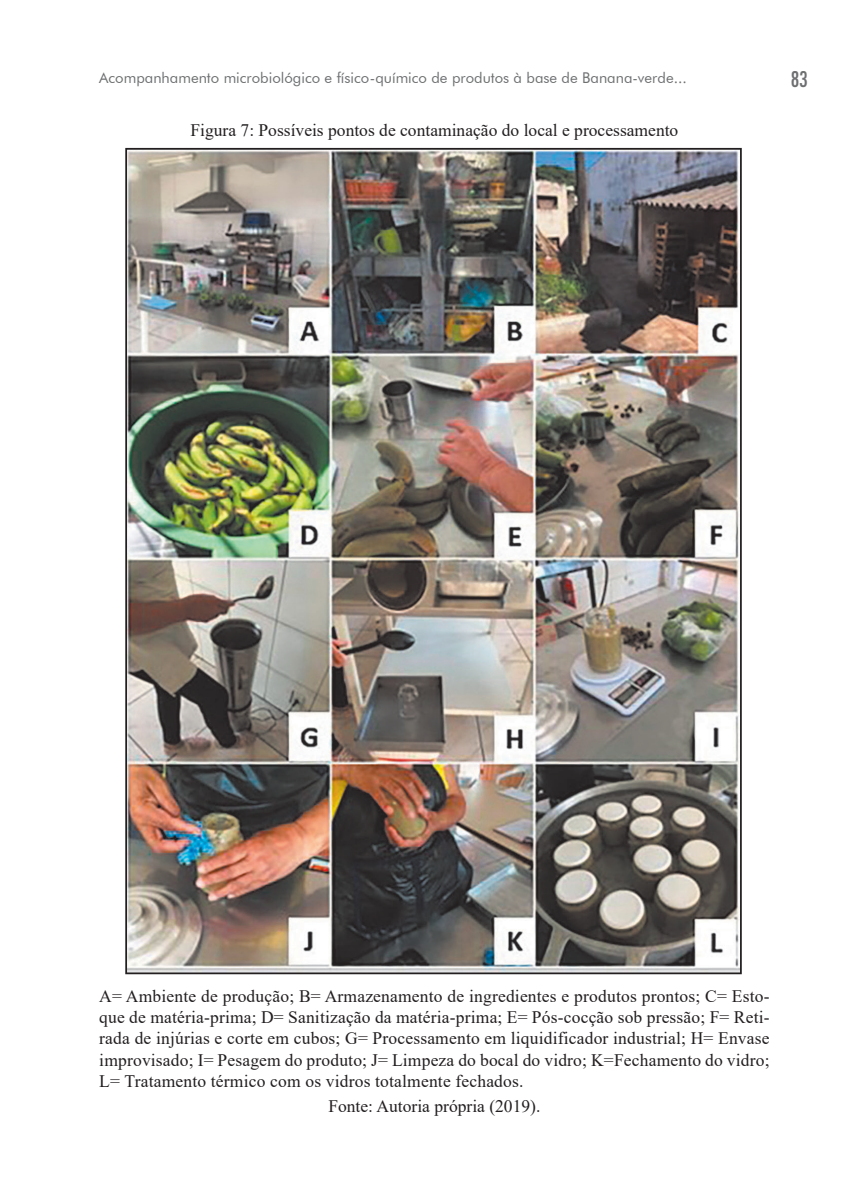
<style>
.page{position:relative;width:844px;height:1191px;background:#fff}
.page>*{position:absolute;margin:0;border:0;box-sizing:border-box;transform-origin:0 0}
.t1{font:condensed 21px "Futura Std";color:#6d6f71}
.t2{font:17.5px/21px "Times New Roman";color:#231f20;text-align:justify}
.t3{font:14.88px "Futura BT";color:#6d6f71}
</style>
<div class="page">
<img style="left:128px;top:151px;width:610px;height:820px">
<p class="t3" style="left:99px;top:69px;width:589px">Acompanhamento microbiológico e físico-químico de produtos à base de Banana-verde...</p>
<p class="t1" style="left:790px;top:66px;width:19px">83</p>
<p class="t2" style="left:190px;top:119px;width:489px">Figura 7: Possíveis pontos de contaminação do local e processamento</p>
<p class="t2" style="left:99px;top:985px;width:671px">A= Ambiente de produção; B= Armazenamento de ingredientes e produtos prontos; C= Esto&shy;que de matéria-prima; D= Sanitização da matéria-prima; E= Pós-cocção sob pressão; F= Reti&shy;rada de injúrias e corte em cubos; G= Processamento em liquidificador industrial; H= Envase improvisado; I= Pesagem do produto; J= Limpeza do bocal do vidro; K=Fechamento do vidro; L= Tratamento térmico com os vidros totalmente fechados.</p>
<p class="t2" style="left:328px;top:1095px;width:213px">Fonte: Autoria própria (2019).</p>
</div>
